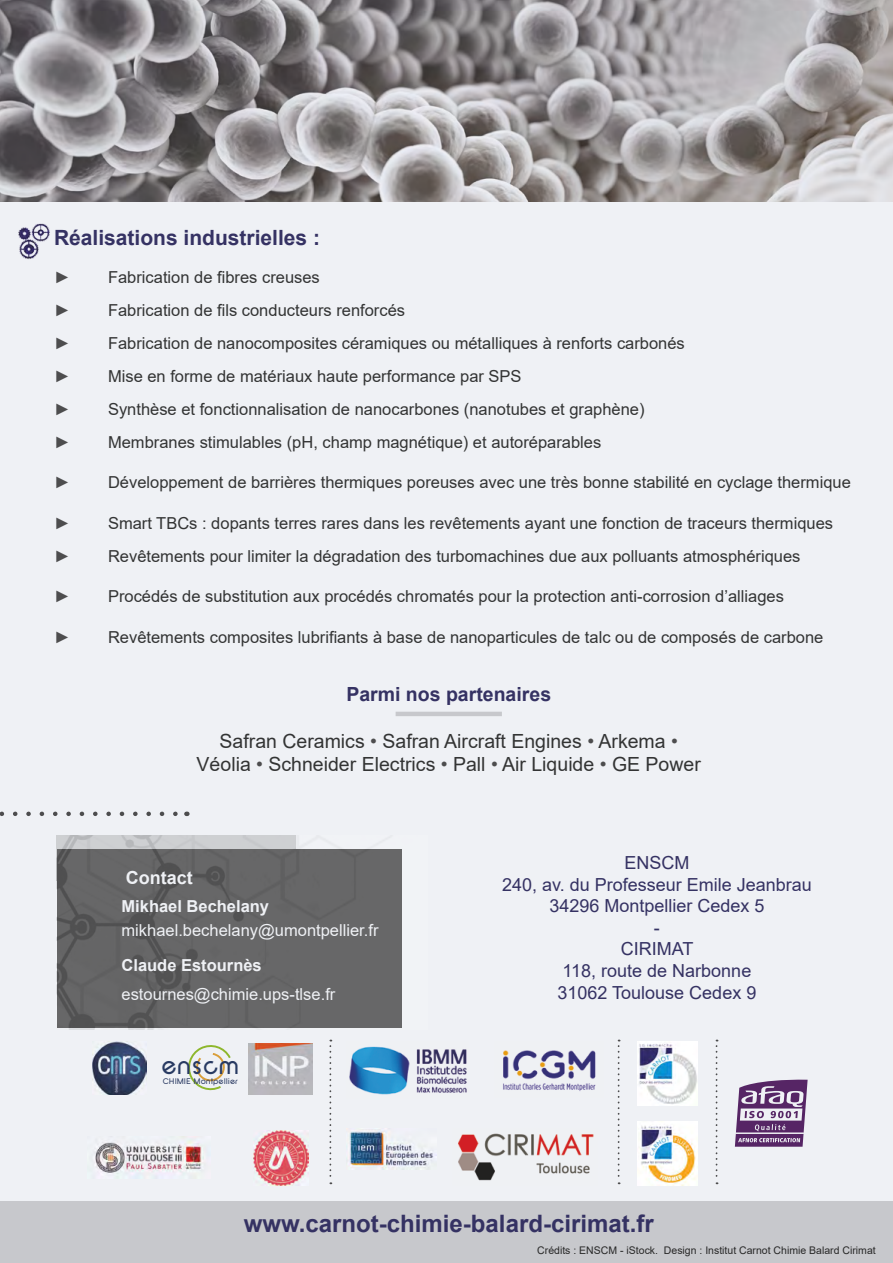
<style>
.page{position:relative;width:893px;height:1263px;background:#eff1f5}
.page>*{position:absolute;margin:0;border:0;box-sizing:border-box;transform-origin:0 0}
.t1{font:25.65px "SF New Republic";color:#283a62}
.t2{font:700 24px "Arial";color:#353263}
.t3{font:700 21px "Arial";color:#353263}
.t4{font:19.5px/23.4px "Arial";color:#333434;text-align:center}
.t5{font:700 19.5px "Arial";color:#353263}
.t6{font:18px/21.6px "Arial";color:#353263;text-align:center}
.t7{font:700 18px "Arial";color:#eff1f5}
.t8{font:16.5px "Arial";color:#333434}
.t9{font:16.5px "Arial";color:#eff1f5}
.t10{font:700 16.5px "Arial";color:#eff1f5}
.t11{font:16.5px "Arial";color:#4d4d4e}
.t12{font:10.5px "Arial";color:#282828}
.t13{font:8.55px "SF New Republic";color:#2a3a62}
.s1{color:#4d4d4e}
</style>
<div class="page">
<div style="left:0;top:1201px;width:893px;height:62px;background:#c7c8cc"></div>
<img style="left:56px;top:835px;width:346px;height:194px">
<img style="left:18px;top:223px;width:32px;height:36px">
<svg style="left:0;top:811px;width:178px;height:5px"></svg>
<hr style="left:396px;top:712px;width:106px;height:4px;background:#c7c8cc">
<img style="left:0;top:0;width:893px;height:201px">
<img style="left:254px;top:1130px;width:54px;height:55px">
<img style="left:92px;top:1041px;width:55px;height:53px">
<svg style="left:248px;top:1094px;width:64px;height:1px"></svg>
<img style="left:248px;top:1043px;width:64px;height:51px">
<img style="left:95px;top:1137px;width:109px;height:41px">
<svg style="left:188px;top:1045px;width:43px;height:45px"></svg>
<svg style="left:735px;top:1080px;width:73px;height:67px"></svg>
<hr style="left:736px;top:1133px;width:68px;height:1px;background:#eff1f5">
<img style="left:458px;top:1133px;width:136px;height:48px">
<img style="left:348px;top:1128px;width:85px;height:42px">
<img style="left:349px;top:1046px;width:118px;height:49px">
<img style="left:503px;top:1050px;width:93px;height:41px">
<svg style="left:329px;top:1039px;width:2px;height:145px"></svg>
<svg style="left:618px;top:1039px;width:2px;height:145px"></svg>
<img style="left:637px;top:1121px;width:61px;height:64px">
<img style="left:637px;top:1041px;width:61px;height:64px">
<svg style="left:716px;top:1039px;width:1px;height:145px"></svg>
<p class="t3" style="left:54px;top:223px;width:268px">Réalisations industrielles :</p>
<p class="t11" style="left:54px;top:265px;width:18px">►</p>
<p class="t8" style="left:108px;top:265px;width:213px">Fabrication de fibres creuses</p>
<p class="t11" style="left:54px;top:298px;width:18px">►</p>
<p class="t8" style="left:108px;top:298px;width:299px">Fabrication de fils conducteurs renforcés</p>
<p class="t11" style="left:54px;top:331px;width:18px">►</p>
<p class="t8" style="left:108px;top:331px;width:578px">Fabrication de nanocomposites céramiques ou métalliques à renforts carbonés</p>
<p class="t11" style="left:54px;top:364px;width:18px">►</p>
<p class="t8" style="left:108px;top:364px;width:415px">Mise en forme de matériaux haute performance par SPS</p>
<p class="t11" style="left:54px;top:397px;width:18px">►</p>
<p class="t8" style="left:108px;top:397px;width:538px">Synthèse et fonctionnalisation de nanocarbones (nanotubes et graphène)</p>
<p class="t11" style="left:54px;top:430px;width:18px">►</p>
<p class="t8" style="left:108px;top:430px;width:495px">Membranes stimulables (pH, champ magnétique) et autoréparables</p>
<p class="t11" style="left:54px;top:471px;width:18px">►</p>
<p class="t8" style="left:108px;top:471px;width:744px">Développement de barrières thermiques poreuses avec une très bonne stabilité en cyclage thermique</p>
<p class="t11" style="left:54px;top:511px;width:18px">►</p>
<p class="t8" style="left:108px;top:511px;width:727px">Smart TBCs : dopants terres rares dans les revêtements ayant une fonction de traceurs thermiques</p>
<p class="t11" style="left:54px;top:544px;width:18px">►</p>
<p class="t8" style="left:108px;top:544px;width:694px">Revêtements pour limiter la dégradation des turbomachines due aux polluants atmosphériques</p>
<p class="t11" style="left:54px;top:585px;width:18px">►</p>
<p class="t8" style="left:108px;top:585px;width:677px">Procédés de substitution aux procédés chromatés pour la protection anti-corrosion d’alliages</p>
<p class="t11" style="left:54px;top:625px;width:18px">►</p>
<p class="t8" style="left:108px;top:625px;width:717px">Revêtements composites lubrifiants à base de nanoparticules de talc ou de composés de carbone</p>
<p class="t5" style="left:346px;top:680px;width:206px">Parmi nos partenaires</p>
<p class="t4" style="left:197px;top:729px;width:506px">Safran Ceramics <span class="s1">•</span> Safran Aircraft Engines <span class="s1">•</span> Arkema <span class="s1">•<br></span>Véolia <span class="s1">•</span> Schneider Electrics <span class="s1">•</span> Pall <span class="s1">•</span> Air Liquide <span class="s1">•</span> GE Power</p>
<p class="t7" style="left:126px;top:865px;width:68px">Contact</p>
<p class="t10" style="left:122px;top:895px;width:149px">Mikhael Bechelany</p>
<p class="t9" style="left:122px;top:919px;width:259px">mikhael.bechelany@umontpellier.fr</p>
<p class="t10" style="left:122px;top:954px;width:142px">Claude Estournès</p>
<p class="t9" style="left:122px;top:983px;width:215px">estournes@chimie.ups-tlse.fr</p>
<h1 class="t1" style="left:162px;top:1051px;width:79px">enscm</h1>
<p class="t13" style="left:163px;top:1076px;width:77px">CHIMIE Montpellier</p>
<p class="t6" style="left:502px;top:852px;width:311px">ENSCM<br>240, av. du Professeur Emile Jeanbrau<br>34296 Montpellier Cedex 5<br>-<br>CIRIMAT<br>118, route de Narbonne<br>31062 Toulouse Cedex 9</p>
<h2 class="t2" style="left:244px;top:1207px;width:411px">www.carnot-chimie-balard-cirimat.fr</h2>
<p class="t12" style="left:537px;top:1243px;width:340px">Crédits : ENSCM - iStock. Design : Institut Carnot Chimie Balard Cirimat</p>
</div>
